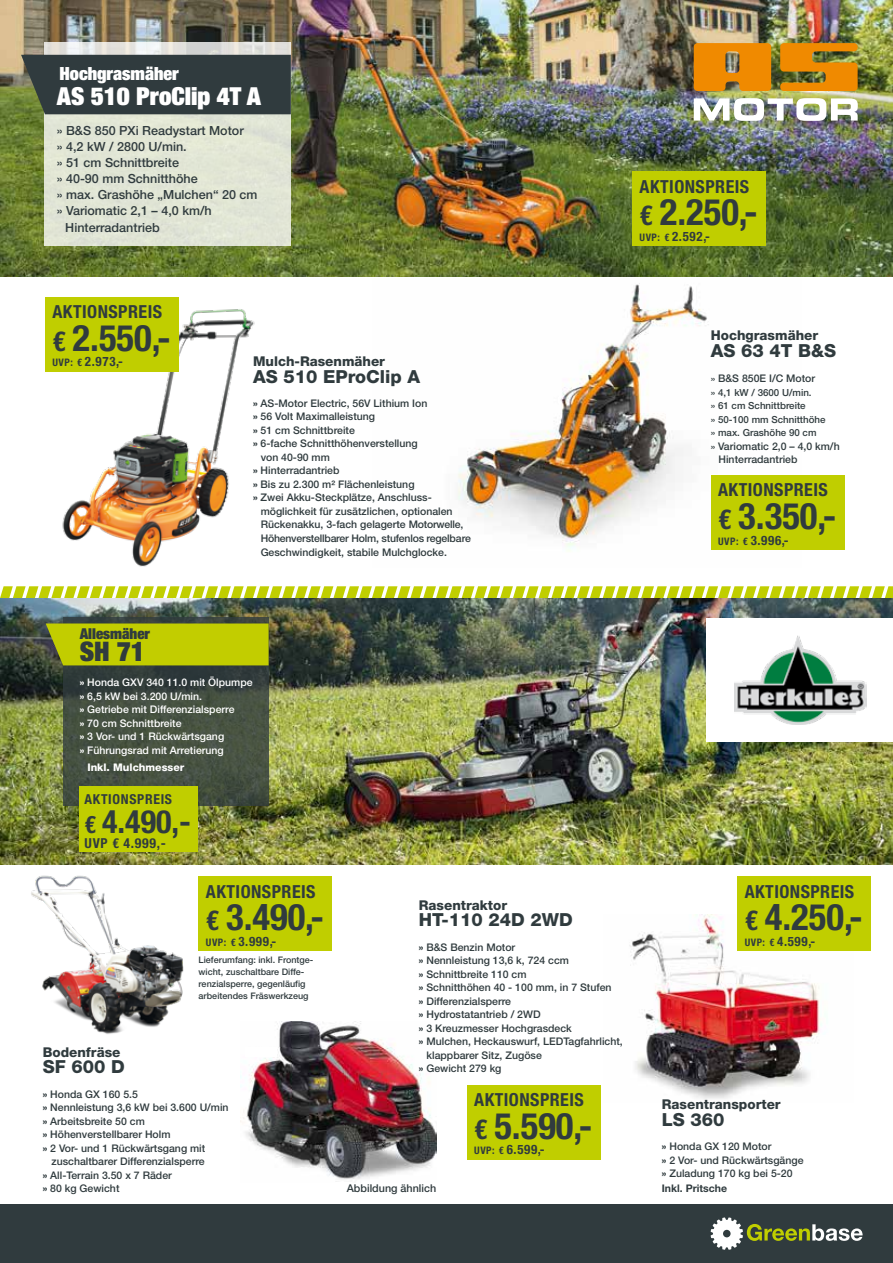
<style>
.page{position:relative;width:893px;height:1263px;background:#fff}
.page>*{position:absolute;margin:0;border:0;box-sizing:border-box;transform-origin:0 0}
.t1{font:700 condensed 36.6px "Helvetica Neue LT Std";color:#303b3e}
.t2{font:700 condensed 32.1px "Helvetica Neue LT Std";color:#303b3e}
.t3{font:900 condensed 27px "Helvetica Neue LT Std";color:#303b3e}
.t4{font:900 condensed 24.9px "Helvetica Neue LT Std";color:#fff}
.t5{font:900 condensed 18.15px "Helvetica Neue LT Std";color:#fff}
.t6{font:700 condensed 18px "Helvetica Neue LT Std";letter-spacing:.025em;color:#303b3e}
.t7{font:800 18px "Helvetica Neue LT Std";color:#303b3e}
.t8{font:900 condensed 15px "Helvetica Neue LT Std";color:#303b3e}
.t9{font:700 condensed 13.8px "Helvetica Neue LT Std";letter-spacing:.05em;color:#303b3e}
.t10{font:800 13.5px "Helvetica Neue LT Std";color:#303b3e}
.t11{font:700 condensed 12.9px "Helvetica Neue LT Std";letter-spacing:.05em;color:#303b3e}
.t12{font:500 12.6px "Helvetica Neue LT Std";color:#303b3e}
.t13{font:500 10.8px "Helvetica Neue LT Std";color:#303b3e}
.t14{font:500 10.5px/13.5px "Helvetica Neue LT Std";color:#303b3e}
.t15{font:500 10.5px/13.5px "Helvetica Neue LT Std";color:#fff}
.t16{font:500 10.5px "Helvetica Neue LT Std";letter-spacing:-.02em;color:#303b3e}
.t17{font:800 10.5px "Helvetica Neue LT Std";color:#fff}
.t18{font:700 10.5px "Helvetica Neue LT Std";color:#303b3e}
.t19{font:500 9.75px/13.5px "Helvetica Neue LT Std";color:#303b3e}
.t20{font:500 9px/12px "Helvetica Neue LT Std";color:#303b3e}
.s1{font-size:27.45px}
.s2{font-size:10.35px}
.s3{font-weight:800}
.s4{font-size:9.75px}
.s5{font-size:24px}
</style>
<div class="page">
<img style="left:629px;top:914px;width:193px;height:185px">
<div style="left:0;top:1205px;width:893px;height:58px;background:#303b3e"></div>
<svg style="left:711px;top:1217px;width:152px;height:33px"></svg>
<img style="left:372px;top:276px;width:429px;height:276px">
<img style="left:0;top:0;width:893px;height:276px">
<svg style="left:694px;top:43px;width:77px;height:48px;background:#e2880c"></svg>
<svg style="left:780px;top:43px;width:78px;height:48px;background:#c7810f"></svg>
<img style="left:694px;top:98px;width:164px;height:23px">
<div style="left:45px;top:42px;width:246px;height:204px;background:#e1e5d5"></div>
<div style="left:21px;top:55px;width:270px;height:59px;background:#303b3e"></div>
<img style="left:45px;top:309px;width:210px;height:258px">
<div style="left:45px;top:297px;width:134px;height:74px;background:#c0ce00"></div>
<div style="left:632px;top:171px;width:134px;height:75px;background:#c0ce00"></div>
<div style="left:711px;top:475px;width:133px;height:75px;background:#c0ce00"></div>
<svg style="left:0;top:586px;width:893px;height:12px"></svg>
<img style="left:31px;top:875px;width:153px;height:159px">
<img style="left:0;top:598px;width:893px;height:267px">
<div style="left:707px;top:618px;width:186px;height:123px;background:#fff"></div>
<img style="left:735px;top:635px;width:131px;height:89px">
<img style="left:240px;top:1021px;width:196px;height:161px">
<div style="left:245px;top:1047px;width:31px;height:10px;background:#fff"></div>
<div style="left:199px;top:876px;width:133px;height:75px;background:#c0ce00"></div>
<svg style="left:63px;top:617px;width:206px;height:189px;background:#414c3f"></svg>
<div style="left:46px;top:623px;width:223px;height:42px;background:#c2cd00"></div>
<div style="left:80px;top:786px;width:118px;height:66px;background:#c0ce00"></div>
<div style="left:467px;top:1085px;width:133px;height:74px;background:#c0ce00"></div>
<div style="left:737px;top:876px;width:134px;height:75px;background:#c0ce00"></div>
<h3 class="t5" style="left:60px;top:62px;width:121px">Hochgrasmäher</h3>
<h3 class="t4" style="left:57px;top:80px;width:206px">AS 510 ProClip 4T A</h3>
<p class="t12" style="left:57px;top:123px;width:189px">» B&amp;S 850 PXi Readystart Motor</p>
<p class="t12" style="left:57px;top:139px;width:131px">» 4,2 kW / 2800 U/min.</p>
<p class="t12" style="left:57px;top:155px;width:124px">» 51 cm Schnittbreite</p>
<p class="t12" style="left:57px;top:171px;width:142px">» 40-90 mm Schnitthöhe</p>
<p class="t12" style="left:57px;top:187px;width:202px">» max. Grashöhe „Mulchen“ 20 cm</p>
<p class="t12" style="left:57px;top:203px;width:156px">» Variomatic 2,1 – 4,0 km/h</p>
<p class="t12" style="left:65px;top:220px;width:96px">Hinterradantrieb</p>
<h3 class="t6" style="left:53px;top:301px;width:111px">AKTIONSPREIS</h3>
<h1 class="t1" style="left:53px;top:316px;width:120px"><span class="s1">€</span> 2.550,-</h1>
<p class="t11" style="left:53px;top:354px;width:72px"><span class="s2">UVP: €</span> 2.973,-</p>
<p class="t10" style="left:253px;top:353px;width:134px">Mulch-Rasenmäher</p>
<h3 class="t7" style="left:253px;top:365px;width:169px">AS 510 EProClip A</h3>
<p class="t14" style="left:253px;top:396px;width:176px"><span class="s3">»</span> AS-Motor Electric, 56V Lithium Ion</p>
<p class="t14" style="left:253px;top:410px;width:124px"><span class="s3">»</span> 56 Volt Maximalleistung</p>
<p class="t14" style="left:253px;top:423px;width:103px"><span class="s3">»</span> 51 cm Schnittbreite</p>
<p class="t14" style="left:253px;top:437px;width:166px"><span class="s3">»</span> 6-fache Schnitthöhenverstellung</p>
<p class="t14" style="left:261px;top:450px;width:71px">von 40-90 mm</p>
<p class="t14" style="left:253px;top:464px;width:88px"><span class="s3">»</span> Hinterradantrieb</p>
<p class="t14" style="left:253px;top:477px;width:163px"><span class="s3">»</span> Bis zu 2.300 m² Flächenleistung</p>
<p class="t14" style="left:253px;top:491px;width:180px"><span class="s3">»</span> Zwei Akku-Steckplätze, Anschluss-</p>
<p class="t14" style="left:261px;top:504px;width:193px">möglichkeit für zusätzlichen, optionalen</p>
<p class="t14" style="left:261px;top:518px;width:204px">Rückenakku, 3-fach gelagerte Motorwelle,</p>
<p class="t16" style="left:261px;top:532px;width:212px">Höhenverstellbarer Holm, stufenlos regelbare</p>
<p class="t14" style="left:261px;top:545px;width:188px">Geschwindigkeit, stabile Mulchglocke.</p>
<h3 class="t6" style="left:640px;top:175px;width:111px">AKTIONSPREIS</h3>
<h1 class="t1" style="left:640px;top:190px;width:120px"><span class="s1">€</span> 2.250,-</h1>
<p class="t11" style="left:640px;top:229px;width:72px"><span class="s2">UVP: €</span> 2.592,-</p>
<p class="t10" style="left:711px;top:327px;width:109px">Hochgrasmäher</p>
<h3 class="t7" style="left:711px;top:339px;width:127px">AS 63 4T B&amp;S</h3>
<p class="t14" style="left:711px;top:372px;width:106px"><span class="s4">»</span> B&amp;S 850E I/C Motor</p>
<p class="t19" style="left:711px;top:386px;width:116px">» 4,1 kW / 3600 U/min.<br>» 61 cm Schnittbreite<br>» 50-100 mm Schnitthöhe » max. Grashöhe 90 cm</p>
<p class="t14" style="left:718px;top:440px;width:123px;line-height:12.6px;text-indent:-8px"><span class="s4">»</span> Variomatic 2,0 – 4,0 km/h<br>Hinterradantrieb</p>
<h3 class="t6" style="left:718px;top:479px;width:111px">AKTIONSPREIS</h3>
<h1 class="t1" style="left:718px;top:494px;width:120px"><span class="s1">€</span> 3.350,-</h1>
<p class="t11" style="left:718px;top:532px;width:72px"><span class="s2">UVP: €</span> 3.996,-</p>
<h3 class="t8" style="left:80px;top:624px;width:72px">Allesmäher</h3>
<h3 class="t3" style="left:80px;top:634px;width:67px">SH 71</h3>
<p class="t15" style="left:80px;top:675px;width:174px"><span class="s3">»</span> Honda GXV 340 11.0 mit Ölpumpe <span class="s3">»</span> 6,5 kW bei 3.200 U/min.<br><span class="s3">»</span> Getriebe mit Differenzialsperre<br><span class="s3">»</span> 70 cm Schnittbreite<br><span class="s3">»</span> 3 Vor- und 1 Rückwärtsgang<br><span class="s3">»</span> Führungsrad mit Arretierung</p>
<p class="t17" style="left:87px;top:761px;width:98px">Inkl. Mulchmesser</p>
<h3 class="t9" style="left:85px;top:790px;width:89px">AKTIONSPREIS</h3>
<h2 class="t2" style="left:85px;top:802px;width:108px"><span class="s5">€</span> 4.490,-</h2>
<h3 class="t9" style="left:85px;top:834px;width:83px">UVP € 4.999,-</h3>
<h3 class="t6" style="left:206px;top:880px;width:111px">AKTIONSPREIS</h3>
<h1 class="t1" style="left:206px;top:895px;width:120px"><span class="s1">€</span> 3.490,-</h1>
<p class="t11" style="left:206px;top:933px;width:72px"><span class="s2">UVP: €</span> 3.999,-</p>
<p class="t20" style="left:199px;top:953px;width:116px">Lieferumfang: inkl. Frontge&shy;wicht, zuschaltbare Diffe&shy;renzialsperre, gegenläufig arbeitendes Fräswerkzeug</p>
<p class="t10" style="left:43px;top:1044px;width:79px">Bodenfräse</p>
<h3 class="t7" style="left:43px;top:1056px;width:84px">SF 600 D</h3>
<p class="t14" style="left:43px;top:1087px;width:97px"><span class="s3">»</span> Honda GX 160 5.5</p>
<p class="t14" style="left:43px;top:1100px;width:187px"><span class="s3">»</span> Nennleistung 3,6 kW bei 3.600 U/min</p>
<p class="t14" style="left:43px;top:1114px;width:104px"><span class="s3">»</span> Arbeitsbreite 50 cm</p>
<p class="t14" style="left:43px;top:1127px;width:129px"><span class="s3">»</span> Höhenverstellbarer Holm</p>
<p class="t14" style="left:43px;top:1141px;width:164px"><span class="s3">»</span> 2 Vor- und 1 Rückwärtsgang mit</p>
<p class="t14" style="left:51px;top:1154px;width:155px">zuschaltbarer Differenzialsperre</p>
<p class="t14" style="left:43px;top:1168px;width:131px"><span class="s3">»</span> All-Terrain 3.50 x 7 Räder</p>
<p class="t14" style="left:43px;top:1181px;width:78px"><span class="s3">»</span> 80 kg Gewicht</p>
<p class="t10" style="left:419px;top:897px;width:90px">Rasentraktor</p>
<h3 class="t7" style="left:419px;top:909px;width:156px">HT-110 24D 2WD</h3>
<p class="t14" style="left:419px;top:940px;width:98px"><span class="s3">»</span> B&amp;S Benzin Motor</p>
<p class="t14" style="left:419px;top:953px;width:152px"><span class="s3">»</span> Nennleistung 13,6 k, 724 ccm</p>
<p class="t14" style="left:419px;top:967px;width:109px"><span class="s3">»</span> Schnittbreite 110 cm</p>
<p class="t14" style="left:419px;top:980px;width:194px"><span class="s3">»</span> Schnitthöhen 40 - 100 mm, in 7 Stufen</p>
<p class="t14" style="left:419px;top:994px;width:94px"><span class="s3">»</span> Differenzialsperre</p>
<p class="t14" style="left:419px;top:1007px;width:123px"><span class="s3">»</span> Hydrostatantrieb / 2WD</p>
<p class="t14" style="left:419px;top:1021px;width:155px"><span class="s3">»</span> 3 Kreuzmesser Hochgrasdeck</p>
<p class="t14" style="left:419px;top:1034px;width:205px"><span class="s3">»</span> Mulchen, Heckauswurf, LEDTagfahrlicht,</p>
<p class="t14" style="left:426px;top:1048px;width:117px">klappbarer Sitz, Zugöse</p>
<p class="t14" style="left:419px;top:1061px;width:84px"><span class="s3">»</span> Gewicht 279 kg</p>
<h3 class="t6" style="left:474px;top:1089px;width:111px">AKTIONSPREIS</h3>
<p class="t13" style="left:347px;top:1182px;width:91px">Abbildung ähnlich</p>
<h1 class="t1" style="left:474px;top:1103px;width:120px"><span class="s1">€</span> 5.590,-</h1>
<p class="t11" style="left:474px;top:1142px;width:72px"><span class="s2">UVP: €</span> 6.599,-</p>
<h3 class="t6" style="left:745px;top:880px;width:111px">AKTIONSPREIS</h3>
<h1 class="t1" style="left:745px;top:895px;width:120px"><span class="s1">€</span> 4.250,-</h1>
<p class="t11" style="left:745px;top:933px;width:72px"><span class="s2">UVP: €</span> 4.599,-</p>
<p class="t10" style="left:662px;top:1096px;width:120px">Rasentransporter</p>
<h3 class="t7" style="left:662px;top:1109px;width:64px">LS 360</h3>
<p class="t14" style="left:662px;top:1139px;width:143px"><span class="s3">»</span> Honda GX 120 Motor<br><span class="s3">»</span> 2 Vor- und Rückwärtsgänge <span class="s3">»</span> Zuladung 170 kg bei 5-20</p>
<p class="t18" style="left:662px;top:1182px;width:67px">Inkl. Pritsche</p>
</div>
